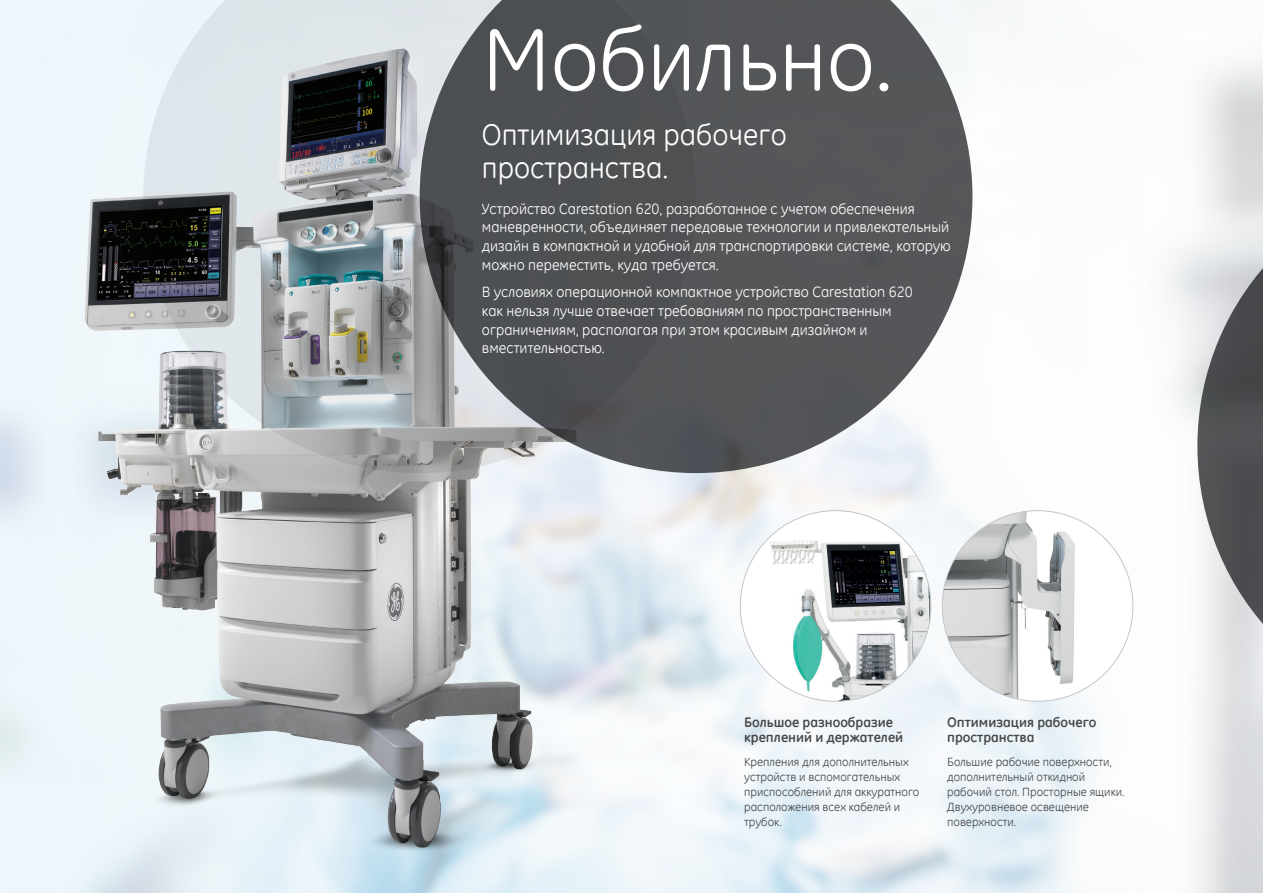
<style>
.page{position:relative;width:1263px;height:893px;background:#fff}
.page>*{position:absolute;margin:0;border:0;box-sizing:border-box;transform-origin:0 0}
._13_5pt_15-contents{font:90px "GE Inspira";color:#fff}
._13_5pt_15-contents-2{font:30px/33px "GE Inspira";color:#fff}
._13_5pt_15-contents-3{font:15px/18.8px "GE Inspira";color:#fff}
._13_5pt_15-contents-4{font:700 13.95px/15px "GE Inspira";color:#464748}
._13_5pt_15-contents-5{font:12px/15px "GE Inspira";color:#464748}
</style>
<div class="page">
<svg style="left:1197px;top:172px;width:66px;height:548px;background:#a3a4a6"></svg>
<img style="left:0;top:0;width:642px;height:885px">
<svg style="left:696px;top:0;width:276px;height:473px;background:#6d6f71"></svg>
<svg style="left:143px;top:0;width:553px;height:473px;background:#83878a"></svg>
<img style="left:942px;top:511px;width:191px;height:190px;border-radius:95px">
<img style="left:740px;top:511px;width:191px;height:190px;border-radius:95px">
<p class="_13_5pt_15-contents" style="left:482px;top:1px;width:412px">Мобильно.</p>
<p class="_13_5pt_15-contents-2" style="left:482px;top:117px;width:306px">Оптимизация рабочего пространства.</p>
<p class="_13_5pt_15-contents-3" style="left:482px;top:199px;width:470px">Устройство Carestation 620, разработанное с учетом обеспечения маневренности, объединяет передовые технологии и привлекательный дизайн в компактной и удобной для транспортировки системе, которую можно переместить, куда требуется.</p>
<p class="_13_5pt_15-contents-3" style="left:482px;top:282px;width:432px">В условиях операционной компактное устройство Carestation 620 как нельзя лучше отвечает требованиям по пространственным ограничениям, располагая при этом красивым дизайном и вместительностью.</p>
<p class="_13_5pt_15-contents-4" style="left:744px;top:714px;width:161px">Большое разнообразие креплений и держателей</p>
<p class="_13_5pt_15-contents-5" style="left:744px;top:754px;width:177px">Крепления для дополнительных устройств и вспомогательных приспособлений для аккуратного расположения всех кабелей и трубок.</p>
<p class="_13_5pt_15-contents-4" style="left:947px;top:714px;width:151px">Оптимизация рабочего пространства</p>
<p class="_13_5pt_15-contents-5" style="left:947px;top:754px;width:179px">Большие рабочие поверхности, дополнительный откидной рабочий стол. Просторные ящики.<br>Двухуровневое освещение поверхности.</p>
</div>
